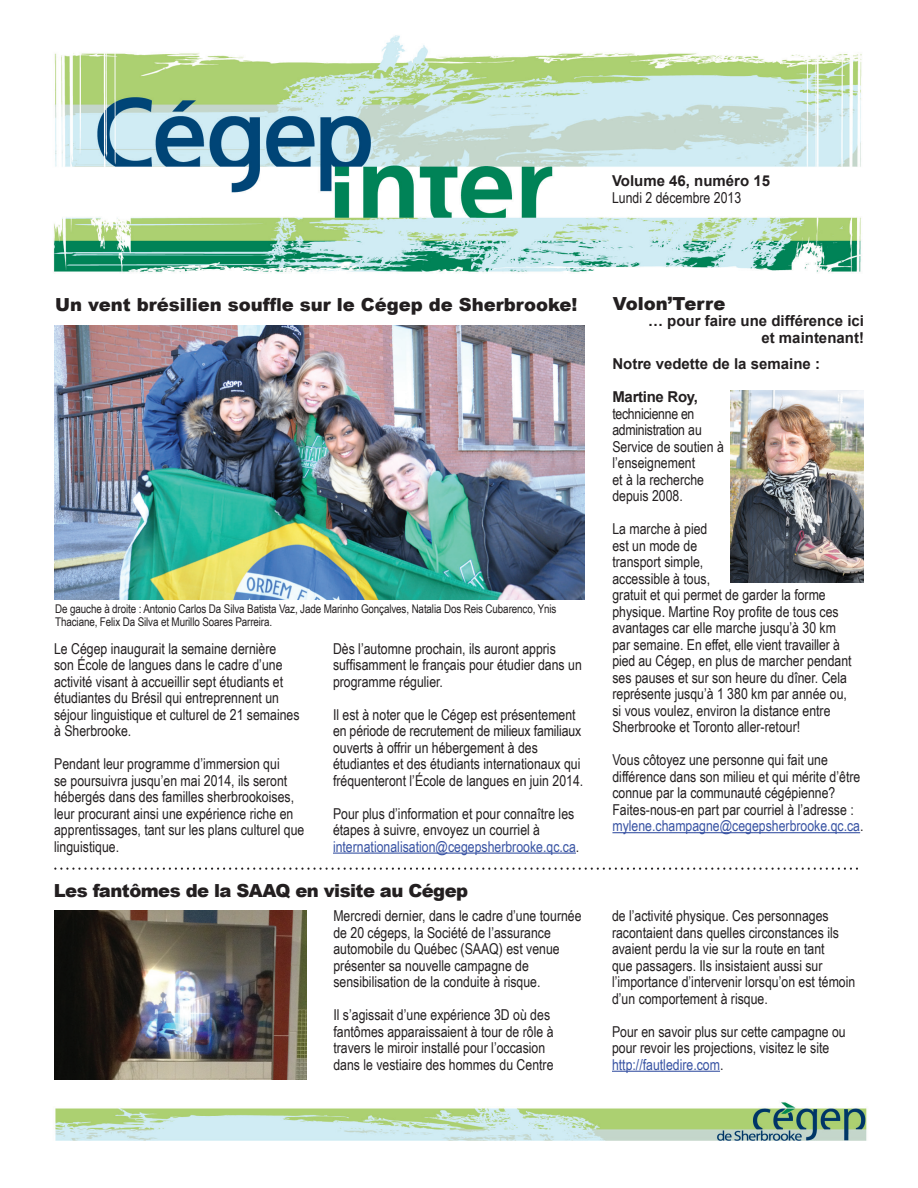
<style>
.page{position:relative;width:918px;height:1188px;background:#fff}
.page>*{position:absolute;margin:0;border:0;box-sizing:border-box;transform-origin:0 0}
.t1{font:900 18px "Arial";color:#231f20}
.t2{font:900 18px "Arial";letter-spacing:-.03em;color:#231f20}
.t3{font:15px/16.5px "Arial Narrow";color:#231f20}
.t4{font:700 15px/16.5px "Arial";color:#231f20;text-align:right}
.t5{font:700 15px "Arial";letter-spacing:-.02em;color:#231f20}
.t6{font:12px/13.5px "Arial Narrow";letter-spacing:-.01em;color:#231f20}
.s1{color:#3853a3}
</style>
<div class="page">
<img style="left:53px;top:35px;width:814px;height:1106px">
<img style="left:54px;top:326px;width:531px;height:273px">
<svg style="left:55px;top:868px;width:808px;height:2px"></svg>
<hr style="left:612px;top:832px;width:248px;height:1px;background:#3853a3">
<img style="left:730px;top:391px;width:134px;height:191px">
<img style="left:55px;top:910px;width:252px;height:170px">
<hr style="left:333px;top:853px;width:243px;height:1px;background:#3853a3">
<hr style="left:612px;top:1071px;width:108px;height:1px;background:#3853a3">
<p class="t4" style="left:612px;top:173px;width:160px">Volume 46, numéro 15</p>
<p class="t3" style="left:612px;top:189px;width:131px">Lundi 2 décembre 2013</p>
<p class="t1" style="left:55px;top:291px;width:524px">Un vent brésilien souffle sur le Cégep de Sherbrooke!</p>
<p class="t6" style="left:55px;top:601px;width:503px">De gauche à droite : Antonio Carlos Da Silva Batista Vaz, Jade Marinho Gonçalves, Natalia Dos Reis Cubarenco, Ynis<br>Thaciane, Felix Da Silva et Murillo Soares Parreira.</p>
<p class="t3" style="left:54px;top:639px;width:247px">Le Cégep inaugurait la semaine dernière son École de langues dans le cadre d’une activité visant à accueillir sept étudiants et étudiantes du Brésil qui entreprennent un séjour linguistique et culturel de 21 semaines à Sherbrooke.</p>
<p class="t3" style="left:54px;top:755px;width:252px">Pendant leur programme d’immersion qui<br>se poursuivra jusqu’en mai 2014, ils seront hébergés dans des familles sherbrookoises, leur procurant ainsi une expérience riche en apprentissages, tant sur les plans culturel que linguistique.</p>
<p class="t2" style="left:54px;top:877px;width:416px">Les fantômes de la SAAQ en visite au Cégep</p>
<p class="t3" style="left:333px;top:907px;width:250px">Mercredi dernier, dans le cadre d’une tournée de 20 cégeps, la Société de l’assurance automobile du Québec (SAAQ) est venue présenter sa nouvelle campagne de sensibilisation de la conduite à risque.</p>
<p class="t3" style="left:333px;top:1006px;width:222px">Il s’agissait d’une expérience 3D où des fantômes apparaissaient à tour de rôle à travers le miroir installé pour l’occasion dans le vestiaire des hommes du Centre</p>
<p class="t3" style="left:333px;top:639px;width:250px">Dès l’automne prochain, ils auront appris suffisamment le français pour étudier dans un programme régulier.</p>
<p class="t3" style="left:333px;top:705px;width:252px">Il est à noter que le Cégep est présentement en période de recrutement de milieux familiaux ouverts à offrir un hébergement à des étudiantes et des étudiants internationaux qui fréquenteront l’École de langues en juin 2014.</p>
<p class="t3" style="left:333px;top:804px;width:248px">Pour plus d’information et pour connaître les étapes à suivre, envoyez un courriel à <span class="s1">internationalisation@cegepsherbrooke.qc.ca</span>.</p>
<p class="t1" style="left:613px;top:290px;width:114px">Volon’Terre</p>
<p class="t4" style="left:648px;top:313px;width:217px">… pour faire une différence ici et maintenant!</p>
<p class="t4" style="left:612px;top:356px;width:209px">Notre vedette de la semaine :</p>
<p class="t5" style="left:612px;top:387px;width:87px">Martine Roy,</p>
<p class="t3" style="left:612px;top:405px;width:113px">technicienne en administration au<br>Service de soutien à l’enseignement<br>et à la recherche depuis 2008.</p>
<p class="t3" style="left:612px;top:520px;width:241px">La marche à pied<br>est un mode de<br>transport simple,<br>accessible à tous,<br>gratuit et qui permet de garder la forme physique. Martine Roy profite de tous ces avantages car elle marche jusqu’à 30 km par semaine. En effet, elle vient travailler à pied au Cégep, en plus de marcher pendant ses pauses et sur son heure du dîner. Cela représente jusqu’à 1 380 km par année ou, si vous voulez, environ la distance entre Sherbrooke et Toronto aller-retour!</p>
<p class="t3" style="left:612px;top:751px;width:253px">Vous côtoyez une personne qui fait une différence dans son milieu et qui mérite d’être connue par la communauté cégépienne?<br>Faites-nous-en part par courriel à l’adresse : <span class="s1">mylene.champagne@cegepsherbrooke.qc.ca</span>.</p>
<p class="t3" style="left:612px;top:907px;width:245px">de l’activité physique. Ces personnages racontaient dans quelles circonstances ils avaient perdu la vie sur la route en tant<br>que passagers. Ils insistaient aussi sur l’importance d’intervenir lorsqu’on est témoin d’un comportement à risque.</p>
<p class="t3" style="left:612px;top:1023px;width:235px">Pour en savoir plus sur cette campagne ou pour revoir les projections, visitez le site <span class="s1">http://fautledire.com</span>.</p>
</div>
